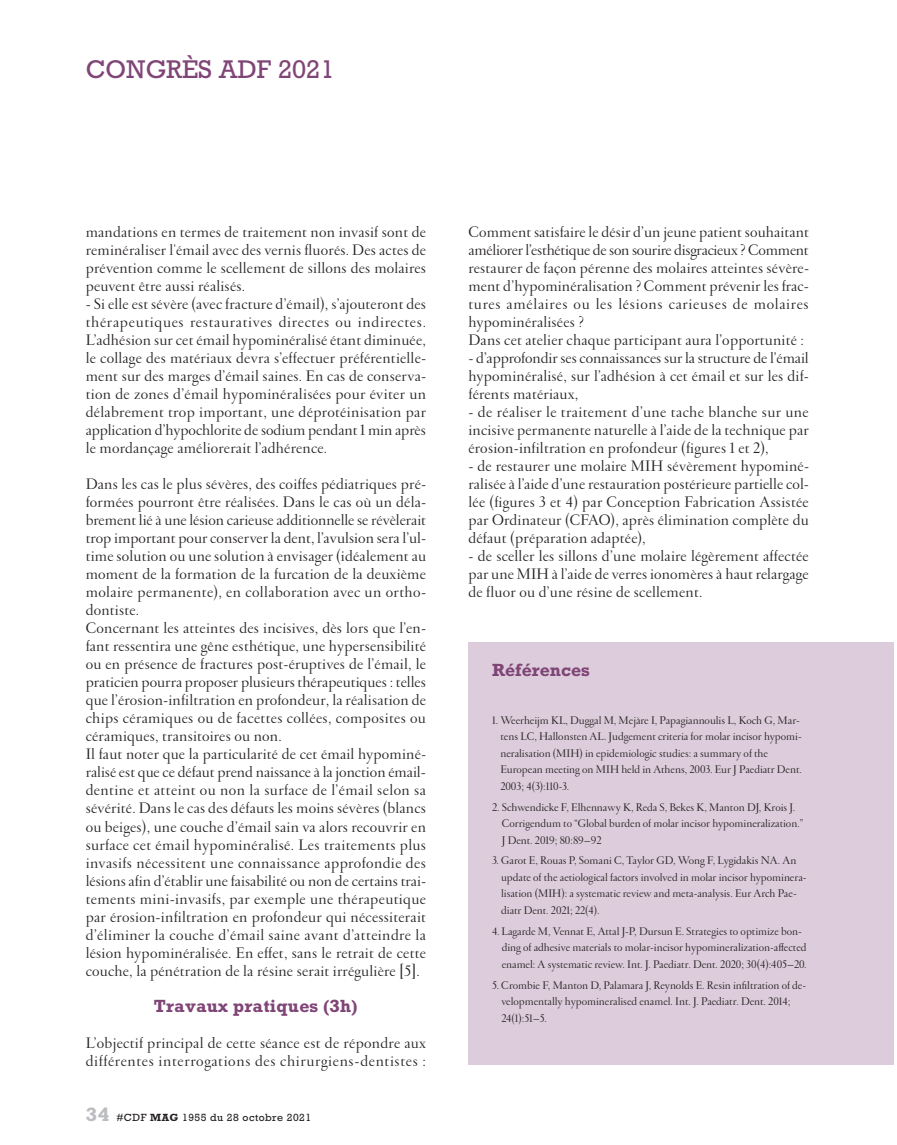
<style>
.page{position:relative;width:897px;height:1145px;background:#fff}
.page>*{position:absolute;margin:0;border:0;box-sizing:border-box;transform-origin:0 0}
.t1{font:24px "Rockwell";color:#804577}
.t2{font:16.5px/18px "Garamond FB Display";letter-spacing:.015em;color:#231f20;text-align:justify}
.t3{font:16.5px/18px "Garamond FB Display";letter-spacing:.04em;color:#231f20}
.t4{font:700 16.5px "Rockwell";letter-spacing:.015em;color:#804577}
.t5{font:12px/16.5px "Garamond FB Display";color:#231f20}
.t6{font:9.75px "Rockwell";letter-spacing:.05em;color:#231f20}
.s1{font-weight:700;font-size:18px;color:#bcbdc0}
.s2{font-weight:700}
</style>
<div class="page">
<div style="left:468px;top:642px;width:426px;height:422px;background:#ddcddc"></div>
<p class="t1" style="left:86px;top:61px;width:250px">CONGRÈS ADF 2021</p>
<p class="t2" style="left:86px;top:225px;width:342px">mandations en termes de traitement non invasif sont de reminéraliser l'émail avec des vernis fluorés. Des actes de prévention comme le scellement de sillons des molaires peuvent être aussi réalisés.</p>
<p class="t2" style="left:86px;top:297px;width:342px">- Si elle est sévère (avec fracture d’émail), s’ajouteront des thérapeutiques restauratives directes ou indirectes.<br>L’adhésion sur cet émail hypominéralisé étant diminuée, le collage des matériaux devra s’effectuer préférentielle&shy;ment sur des marges d’émail saines. En cas de conserva&shy;tion de zones d’émail hypominéralisées pour éviter un délabrement trop important, une déprotéinisation par application d’hypochlorite de sodium pendant 1 min après le mordançage améliorerait l’adhérence.</p>
<p class="t2" style="left:86px;top:477px;width:342px">Dans les cas le plus sévères, des coiffes pédiatriques pré&shy;formées pourront être réalisées. Dans le cas où un déla&shy;brement lié à une lésion carieuse additionnelle se révèlerait trop important pour conserver la dent, l’avulsion sera l’ul&shy;time solution ou une solution à envisager (idéalement au moment de la formation de la furcation de la deuxième molaire permanente), en collaboration avec un ortho&shy;dontiste.</p>
<p class="t2" style="left:86px;top:621px;width:342px">Concernant les atteintes des incisives, dès lors que l’en&shy;fant ressentira une gêne esthétique, une hypersensibilité ou en présence de fractures post-éruptives de l’émail, le praticien pourra proposer plusieurs thérapeutiques : telles que l’érosion-infiltration en profondeur, la réalisation de chips céramiques ou de facettes collées, composites ou céramiques, transitoires ou non.</p>
<p class="t2" style="left:86px;top:747px;width:342px">Il faut noter que la particularité de cet émail hypominé&shy;ralisé est que ce défaut prend naissance à la jonction émail&shy;dentine et atteint ou non la surface de l’émail selon sa sévérité. Dans le cas des défauts les moins sévères (blancs ou beiges), une couche d’émail sain va alors recouvrir en surface cet émail hypominéralisé. Les traitements plus invasifs nécessitent une connaissance approfondie des lésions afin d’établir une faisabilité ou non de certains trai&shy;tements mini-invasifs, par exemple une thérapeutique par érosion-infiltration en profondeur qui nécessiterait d’éliminer la couche d’émail saine avant d’atteindre la lésion hypominéralisée. En effet, sans le retrait de cette couche, la pénétration de la résine serait irrégulière [5].</p>
<p class="t4" style="left:154px;top:1000px;width:205px">Travaux pratiques (3h)</p>
<p class="t3" style="left:86px;top:1035px;width:342px">L’objectif principal de cette séance est de répondre aux différentes interrogations des chirurgiens-dentistes :</p>
<p class="t6" style="left:86px;top:1113px;width:227px"><span class="s1">34</span> #CDF <span class="s2">MAG</span> 1955 du 28 octobre 2021</p>
<p class="t2" style="left:468px;top:225px;width:342px">Comment satisfaire le désir d’un jeune patient souhaitant améliorer l’esthétique de son sourire disgracieux ? Comment restaurer de façon pérenne des molaires atteintes sévère&shy;ment d’hypominéralisation ? Comment prévenir les frac&shy;tures amélaires ou les lésions carieuses de molaires hypominéralisées ?</p>
<p class="t2" style="left:468px;top:333px;width:337px">Dans cet atelier chaque participant aura l’opportunité :</p>
<p class="t2" style="left:468px;top:351px;width:342px">- d’approfondir ses connaissances sur la structure de l’émail hypominéralisé, sur l’adhésion à cet émail et sur les dif&shy;férents matériaux,</p>
<p class="t2" style="left:468px;top:405px;width:342px">- de réaliser le traitement d’une tache blanche sur une incisive permanente naturelle à l’aide de la technique par érosion-infiltration en profondeur (figures 1 et 2),</p>
<p class="t2" style="left:468px;top:459px;width:342px">- de restaurer une molaire MIH sévèrement hypominé&shy;ralisée à l’aide d’une restauration postérieure partielle col&shy;lée (figures 3 et 4) par Conception Fabrication Assistée par Ordinateur (CFAO), après élimination complète du défaut (préparation adaptée),</p>
<p class="t2" style="left:468px;top:549px;width:342px">- de sceller les sillons d’une molaire légèrement affectée par une MIH à l’aide de verres ionomères à haut relargage de fluor ou d’une résine de scellement.</p>
<p class="t4" style="left:492px;top:665px;width:99px">Références</p>
<p class="t5" style="left:500px;top:713px;width:303px;text-indent:-8px">1. Weerheijm KL, Duggal M, Mejàre I, Papagiannoulis L, Koch G, Mar&shy;tens LC, Hallonsten AL. Judgement criteria for molar incisor hypomi&shy;neralisation (MIH) in epidemiologic studies: a summary of the European meeting on MIH held in Athens, 2003. Eur J Paediatr Dent.<br>2003; 4(3):110-3.</p>
<p class="t5" style="left:502px;top:800px;width:303px;text-indent:-10px">2. Schwendicke F, Elhennawy K, Reda S, Bekes K, Manton DJ, Krois J.<br>Corrigendum to “Global burden of molar incisor hypomineralization.”<br>J Dent. 2019; 80:89–92</p>
<p class="t5" style="left:501px;top:853px;width:307px;text-indent:-9px">3. Garot E, Rouas P, Somani C, Taylor GD, Wong F, Lygidakis NA. An update of the aetiological factors involved in molar incisor hypominera&shy;lisation (MIH): a systematic review and meta-analysis. Eur Arch Pae&shy;diatr Dent. 2021; 22(4).</p>
<p class="t5" style="left:502px;top:924px;width:306px;text-indent:-10px">4. Lagarde M, Vennat E, Attal J-P, Dursun E. Strategies to optimize bon&shy;ding of adhesive materials to molar-incisor hypomineralization-affected enamel: A systematic review. Int. J. Paediatr. Dent. 2020; 30(4):405–20.</p>
<p class="t5" style="left:501px;top:977px;width:306px;text-indent:-9px">5. Crombie F, Manton D, Palamara J, Reynolds E. Resin infiltration of de&shy;velopmentally hypomineralised enamel. Int. J. Paediatr. Dent. 2014;<br>24(1):51–5.</p>
</div>
